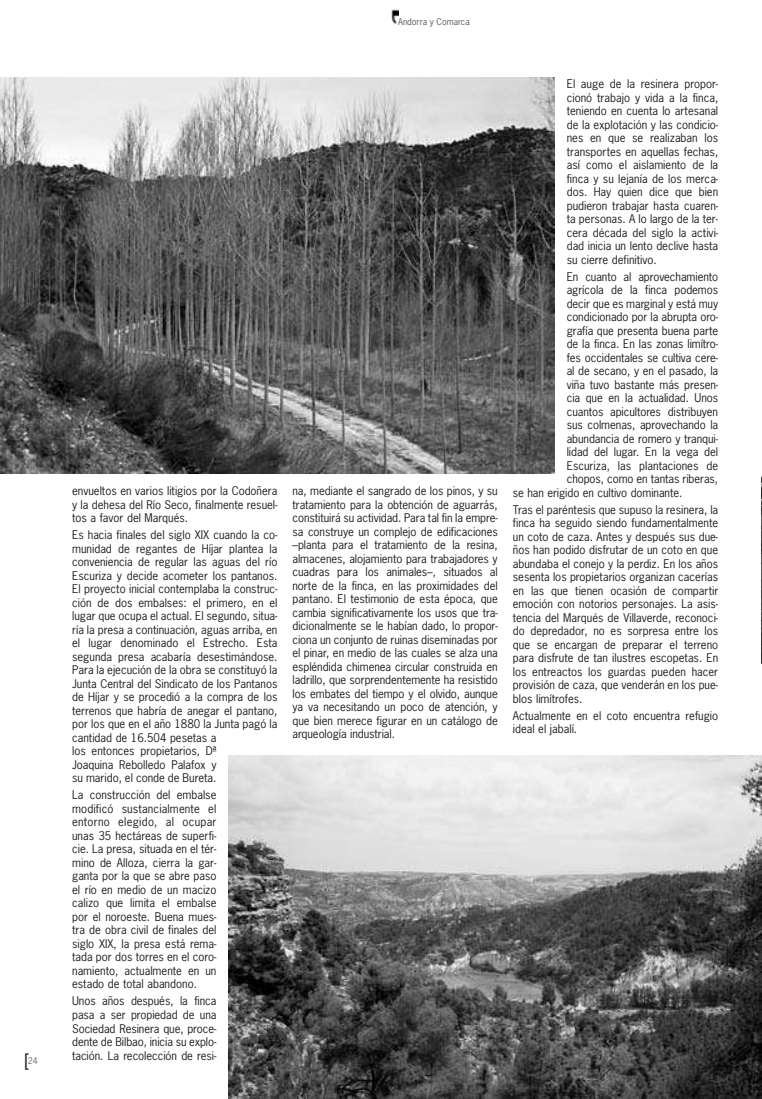
<style>
.page{position:relative;width:762px;height:1099px;background:#fff}
.page>*{position:absolute;margin:0;border:0;box-sizing:border-box;transform-origin:0 0}
.t1{font:11.25px/13.5px "News Gothic";color:#231f20;text-align:justify}
.t2{font:8.75px "News Gothic";color:#57585a}
.t3{font:8.75px "News Gothic";color:#6c6d70}
.s1{font-size:18.75px;color:#231f20}
</style>
<div class="page">
<img style="left:392px;top:9px;width:7px;height:15px">
<img style="left:0;top:78px;width:554px;height:396px">
<img style="left:229px;top:755px;width:533px;height:343px">
<img style="left:761px;top:375px;width:1px;height:288px">
<p class="t3" style="left:24px;top:1055px;width:16px"><span class="s1">[</span>24</p>
<p class="t2" style="left:398px;top:16px;width:73px">Andorra y Comarca</p>
<p class="t1" style="left:72px;top:483px;width:207px">envueltos en varios litigios por la Codoñera y la dehesa del Río Seco, finalmente resuel&shy;tos a favor del Marqués.</p>
<p class="t1" style="left:72px;top:528px;width:207px;text-align:left">Es hacia finales del siglo XIX cuando la co - munidad de regantes de Híjar plantea la conveniencia de regular las aguas del río Escuriza y decide acometer los pantanos.<br>El proyecto inicial contemplaba la construc&shy;ción de dos embalses: el primero, en el lugar que ocupa el actual. El segundo, situa&shy;ría la presa a continuación, aguas arriba, en el lugar denominado el Estrecho. Esta segunda presa acabaría desestimándose.<br>Para la ejecución de la obra se constituyó la Junta Central del Sindicato de los Pantanos de Híjar y se procedió a la compra de los terrenos que habría de anegar el pantano, por los que en el año 1880 la Junta pagó la cantidad de 16.504 pesetas a<br>los entonces propietarios, Dª<br>Joaquina Rebolledo Palafox y<br>su marido, el conde de Bureta.</p>
<p class="t1" style="left:72px;top:788px;width:146px">La construcción del embalse modificó sustancialmente el entorno elegido, al ocupar unas 35 hectáreas de superfi&shy;cie. La presa, situada en el tér&shy;mino de Alloza, cierra la gar&shy;ganta por la que se abre paso el río en medio de un macizo calizo que limita el embalse por el noroeste. Buena mues&shy;tra de obra civil de finales del siglo XIX, la presa está rema&shy;tada por dos torres en el coro&shy;namiento, actualmente en un estado de total abandono.</p>
<p class="t1" style="left:72px;top:994px;width:146px">Unos años después, la finca pasa a ser propiedad de una Sociedad Resinera que, proce&shy;dente de Bilbao, inicia su explo&shy;tación. La recolección de resi-</p>
<p class="t1" style="left:292px;top:483px;width:207px">na, mediante el sangrado de los pinos, y su tratamiento para la obtención de aguarrás, constituirá su actividad. Para tal fin la empre&shy;sa construye un complejo de edificaciones –planta para el tratamiento de la resina, almacenes, alojamiento para trabajadores y cuadras para los animales–, situados al norte de la finca, en las proximidades del pantano. El testimonio de esta época, que cambia significativamente los usos que tra&shy;dicionalmente se le habían dado, lo propor&shy;ciona un conjunto de ruinas diseminadas por el pinar, en medio de las cuales se alza una espléndida chimenea circular construida en ladrillo, que sorprendentemente ha resistido los embates del tiempo y el olvido, aunque ya va necesitando un poco de atención, y que bien merece figurar en un catálogo de arqueología industrial.</p>
<p class="t1" style="left:567px;top:77px;width:153px">El auge de la resinera propor&shy;cionó trabajo y vida a la finca, teniendo en cuenta lo artesanal de la explotación y las condicio&shy;nes en que se realizaban los transportes en aquellas fechas, así como el aislamiento de la finca y su lejanía de los merca&shy;dos. Hay quien dice que bien pudieron trabajar hasta cuaren&shy;ta personas. A lo largo de la ter&shy;cera década del siglo la activi&shy;dad inicia un lento declive hasta su cierre definitivo.</p>
<p class="t1" style="left:567px;top:269px;width:153px">En cuanto al aprovechamiento</p>
<p class="t1" style="left:567px;top:283px;width:153px">agrícola de la finca podemos</p>
<p class="t1" style="left:567px;top:296px;width:153px">decir que es marginal y está muy</p>
<p class="t1" style="left:567px;top:310px;width:153px">condicionado por la abrupta oro-</p>
<p class="t1" style="left:567px;top:323px;width:153px">grafía que presenta buena parte</p>
<p class="t1" style="left:567px;top:337px;width:153px">de la finca. En las zonas limítro-</p>
<p class="t1" style="left:567px;top:350px;width:153px">fes occidentales se cultiva cere-</p>
<p class="t1" style="left:567px;top:364px;width:153px">al de secano, y en el pasado, la</p>
<p class="t1" style="left:567px;top:377px;width:153px">viña tuvo bastante más presen-</p>
<p class="t1" style="left:567px;top:391px;width:153px">cia que en la actualidad. Unos</p>
<p class="t1" style="left:567px;top:404px;width:153px">cuantos apicultores distribuyen</p>
<p class="t1" style="left:567px;top:418px;width:153px">sus colmenas, aprovechando la</p>
<p class="t1" style="left:567px;top:431px;width:153px">abundancia de romero y tranqui-</p>
<p class="t1" style="left:567px;top:445px;width:153px">lidad del lugar. En la vega del</p>
<p class="t1" style="left:567px;top:458px;width:153px">Escuriza, las plantaciones de</p>
<p class="t1" style="left:567px;top:472px;width:153px">chopos, como en tantas riberas,</p>
<p class="t1" style="left:513px;top:485px;width:171px">se han erigido en cultivo dominante.</p>
<p class="t1" style="left:513px;top:502px;width:207px">Tras el paréntesis que supuso la resinera, la finca ha seguido siendo fundamentalmente un coto de caza. Antes y después sus due&shy;ños han podido disfrutar de un coto en que abundaba el conejo y la perdiz. En los años sesenta los propietarios organizan cacerías en las que tienen ocasión de compartir emoción con notorios personajes. La asis&shy;tencia del Marqués de Villaverde, reconoci&shy;do depredador, no es sorpresa entre los que se encargan de preparar el terreno para disfrute de tan ilustres escopetas. En los entreactos los guardas pueden hacer provisión de caza, que venderán en los pue&shy;blos limítrofes.</p>
<p class="t1" style="left:513px;top:708px;width:207px">Actualmente en el coto encuentra refugio ideal el jabalí.</p>
</div>
